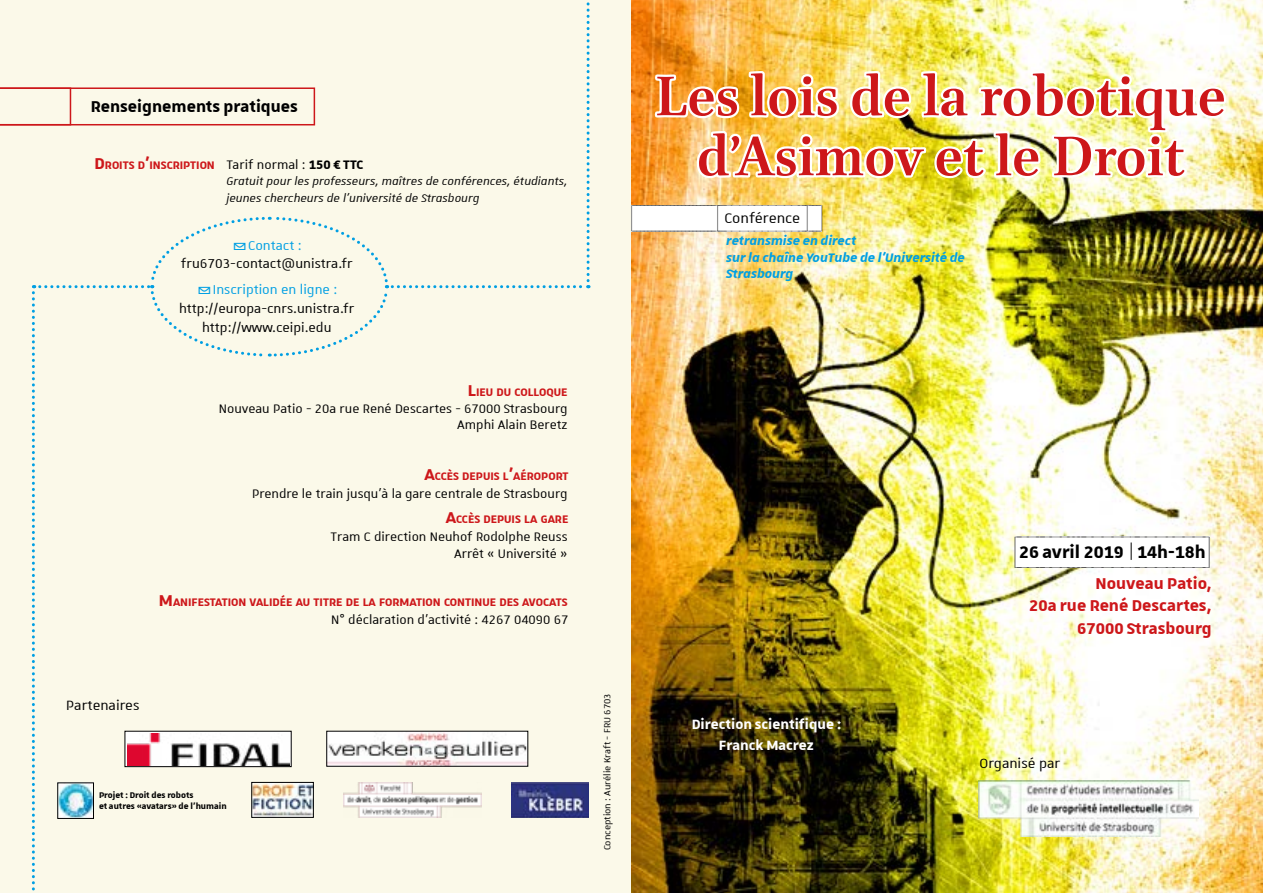
<style>
.page{position:relative;width:1263px;height:893px;background:#fff}
.page>*{position:absolute;margin:0;border:0;box-sizing:border-box;transform-origin:0 0}
.t1{font:700 63px/60px "Brill";color:#cd171a;text-align:center}
.t2{font:700 22.65px "Unistra Encadre";color:#000}
.t3{font:700 21px/22.5px "Unistra A";color:#cd171a;text-align:right}
.t4{font:700 21px "Unistra A";color:#000}
.t5{font:18.75px "Unistra Encadre";letter-spacing:-.005em;color:#000}
.t6{font:700 18px/21.6px "Unistra A";color:#fff;text-align:center}
.t7{font:18px "Unistra A";color:#000}
.t8{font:17.25px/18.8px "Unistra A";color:#000;text-align:center}
.t9{font:17.25px "Unistra A";color:#009fe3}
.t10{font:16.5px/16.5px "Unistra A";color:#000;text-align:right}
.t11{font:italic 700 16.5px/16.5px "Unistra A";color:#009fe3}
.t12{font:italic 15px/16.5px "Unistra A";color:#000}
.t13{font:700 14.7px "Unistra A";color:#cd171a}
.t14{font:12px "Unistra A";color:#000}
.t15{font:700 10.95px/10.9px "Unistra A";color:#000}
.s1{font-size:21px}
.s2{font-weight:700}
.s3{font-weight:400}
</style>
<div class="page">
<div style="left:0;top:0;width:631px;height:893px;background:#fbf9e9"></div>
<img style="left:632px;top:0;width:631px;height:893px">
<img style="left:653px;top:25px;width:577px;height:264px">
<div style="left:631px;top:205px;width:191px;height:27px;background:#fff"></div>
<div style="left:1015px;top:536px;width:195px;height:32px;background:#fff"></div>
<svg style="left:1131px;top:542px;width:1px;height:18px"></svg>
<img style="left:979px;top:780px;width:219px;height:57px">
<svg style="left:0;top:2px;width:590px;height:889px"></svg>
<p class="t4" style="left:91px;top:95px;width:209px">Renseignements pratiques</p>
<p class="t13" style="left:94px;top:157px;width:122px"><span class="s1">D</span>roits d<span class="s1">’</span>inscription</p>
<p class="t10" style="left:226px;top:155px;width:138px">Tarif normal : <span class="s2">150 € TTC</span></p>
<p class="t12" style="left:226px;top:172px;width:343px">Gratuit pour les professeurs, maîtres de conférences, étudiants, jeunes chercheurs de l’université de Strasbourg</p>
<p class="t9" style="left:248px;top:236px;width:55px">Contact :</p>
<p class="t8" style="left:181px;top:254px;width:174px">fru6703-contact@unistra.fr</p>
<p class="t9" style="left:213px;top:281px;width:126px">Inscription en ligne :</p>
<p class="t8" style="left:179px;top:298px;width:177px">http://europa-cnrs.unistra.fr http://www.ceipi.edu</p>
<p class="t13" style="left:468px;top:383px;width:101px"><span class="s1">L</span>ieu du colloque</p>
<p class="t10" style="left:219px;top:399px;width:350px">Nouveau Patio - 20a rue René Descartes - 67000 Strasbourg<br>Amphi Alain Beretz</p>
<p class="t13" style="left:424px;top:468px;width:145px"><span class="s1">A</span>ccès depuis l<span class="s1">’</span>aéroport</p>
<p class="t13" style="left:446px;top:511px;width:124px"><span class="s1">A</span>ccès depuis la gare</p>
<p class="t10" style="left:331px;top:528px;width:239px">Tram C direction Neuhof Rodolphe Reuss<br>Arrêt « Université »</p>
<p class="t10" style="left:252px;top:484px;width:317px">Prendre le train jusqu’à la gare centrale de Strasbourg</p>
<p class="t13" style="left:159px;top:593px;width:410px"><span class="s1">M</span>anifestation validée au titre de la formation continue des avocats</p>
<p class="t7" style="left:66px;top:696px;width:75px">Partenaires</p>
<p class="t15" style="left:99px;top:789px;width:129px">Projet : Droit des robots<br>et autres «avatars» de l’humain</p>
<p class="t10" style="left:331px;top:610px;width:239px">N° déclaration d’activité : 4267 04090 67</p>
<h1 class="t1" style="left:655px;top:68px;width:572px">Les lois de la robotique d’Asimov et le Droit</h1>
<p class="t5" style="left:631px;top:205px;width:192px">(______________________(_CONFÉRENCE_)___)</p>
<p class="t11" style="left:726px;top:232px;width:240px">retransmise en direct<br>sur la chaîne YouTube de l’Université de<br>Strasbourg</p>
<p class="t14" style="left:601px;top:850px;width:158px;rotate:-90deg">Conception : Aurélie Kraft - FRU 6703</p>
<p class="t6" style="left:692px;top:713px;width:151px">Direction scientifique :<br>Franck Macrez</p>
<h2 class="t2" style="left:1015px;top:536px;width:196px">(26_AVRIL_2019<span class="s3">_ _</span>14H-18H)</h2>
<p class="t3" style="left:1029px;top:571px;width:184px">Nouveau Patio,<br>20a rue René Descartes,<br>67000 Strasbourg</p>
<p class="t7" style="left:979px;top:754px;width:82px">Organisé par</p>
</div>
